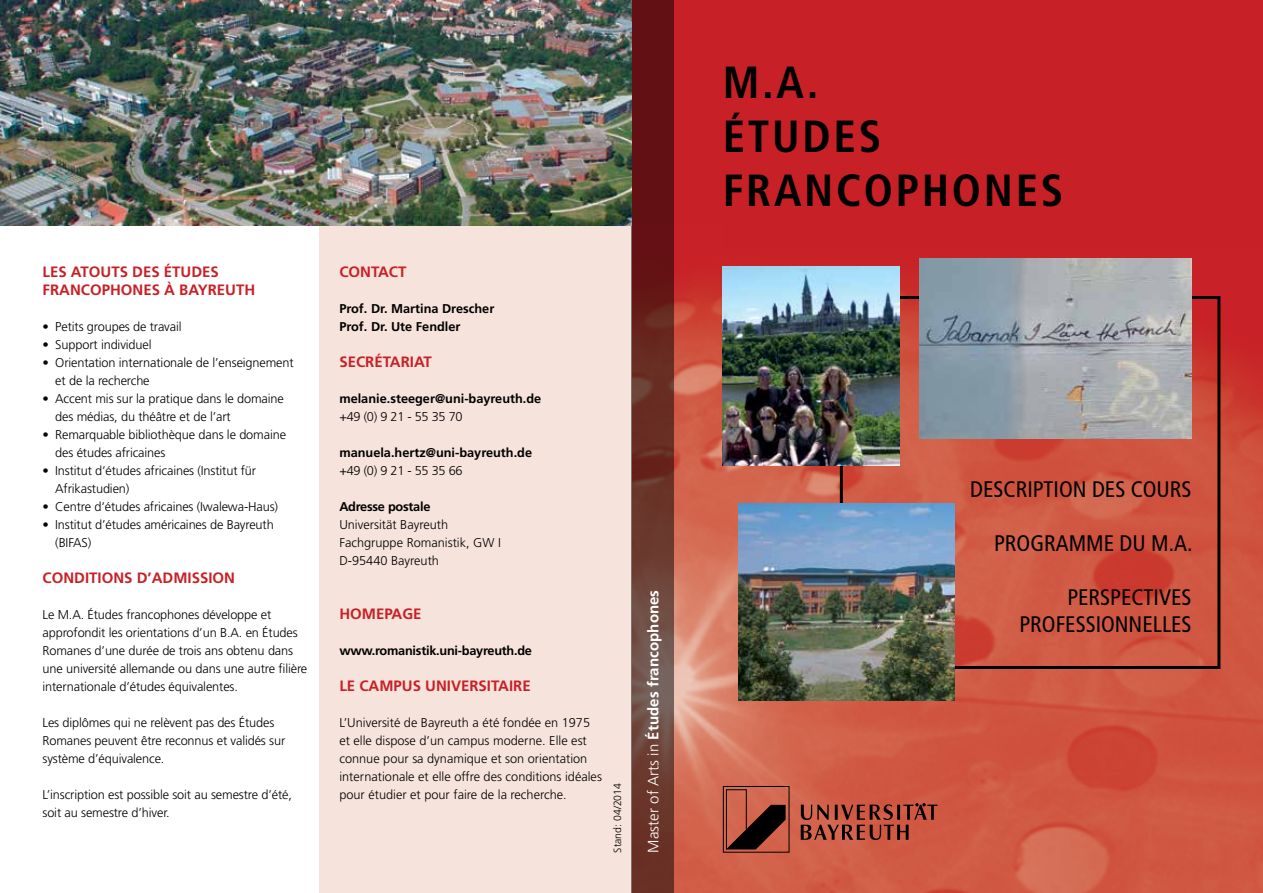
<style>
.page{position:relative;width:1263px;height:893px;background:#fff}
.page>*{position:absolute;margin:0;border:0;box-sizing:border-box;transform-origin:0 0}
.t1{font:700 condensed 45px/54px "Frutiger LT Std";letter-spacing:.06em;color:#000}
.t2{font:condensed 22.5px/27px "Frutiger LT Std";color:#000;text-align:right}
.t3{font:700 15px/18px "Frutiger LT Std";color:#c72127}
.t4{font:700 15px "Frutiger LT Std";letter-spacing:.005em;color:#fff}
.t5{font:300 12.75px/18px "Frutiger LT Std";letter-spacing:-.01em;color:#000}
.t6{font:700 12.75px/18px "Frutiger LT Std";color:#000}
.t7{font:700 12.75px "Frutiger LT Std";letter-spacing:-.02em;color:#000}
.t8{font:300 10.5px "Frutiger LT Std";color:#000}
.s1{font-weight:300}
</style>
<div class="page">
<div style="left:631px;top:0;width:632px;height:893px;background:#c72127"></div>
<img style="left:674px;top:258px;width:589px;height:635px">
<div style="left:319px;top:225px;width:312px;height:668px;background:#f6e3db"></div>
<div style="left:840px;top:296px;width:380px;height:373px;border:3px solid #000"></div>
<svg style="left:631px;top:0;width:43px;height:893px"></svg>
<div style="left:723px;top:786px;width:66px;height:67px;border:1px solid #000"></div>
<svg style="left:726px;top:789px;width:60px;height:61px"></svg>
<svg style="left:801px;top:803px;width:136px;height:37px"></svg>
<img style="left:0;top:0;width:631px;height:225px">
<img style="left:723px;top:267px;width:176px;height:199px">
<img style="left:739px;top:503px;width:216px;height:197px">
<img style="left:919px;top:259px;width:272px;height:180px">
<p class="t3" style="left:43px;top:262px;width:214px">LES ATOUTS DES ÉTUDES<br>FRANCOPHONES À BAYREUTH</p>
<p class="t5" style="left:43px;top:317px;width:141px">• Petits groupes de travail</p>
<p class="t5" style="left:43px;top:335px;width:111px">• Support individuel</p>
<p class="t5" style="left:55px;top:353px;width:240px;text-indent:-13px">• Orientation internationale de l’enseignement et de la recherche</p>
<p class="t5" style="left:55px;top:389px;width:230px;text-indent:-13px">• Accent mis sur la pratique dans le domaine des médias, du théâtre et de l’art</p>
<p class="t5" style="left:55px;top:425px;width:232px;text-indent:-13px">• Remarquable bibliothèque dans le domaine des études africaines</p>
<p class="t5" style="left:55px;top:461px;width:202px;text-indent:-13px">• Institut d‘études africaines (Institut für<br>Afrikastudien)</p>
<p class="t5" style="left:43px;top:497px;width:237px">• Centre d‘études africaines (Iwalewa-Haus)</p>
<p class="t5" style="left:55px;top:515px;width:220px;text-indent:-13px">• Institut d’études américaines de Bayreuth (BIFAS)</p>
<p class="t3" style="left:43px;top:568px;width:194px">CONDITIONS D’ADMISSION</p>
<p class="t5" style="left:43px;top:605px;width:266px">Le M.A. Études francophones développe et approfondit les orientations d’un B.A. en Études Romanes d’une durée de trois ans obtenu dans une université allemande ou dans une autre filière internationale d’études équivalentes.</p>
<p class="t5" style="left:43px;top:713px;width:244px">Les diplômes qui ne relèvent pas des Études<br>Romanes peuvent être reconnus et validés sur système d’équivalence.</p>
<p class="t5" style="left:43px;top:785px;width:251px">L’inscription est possible soit au semestre d’été, soit au semestre d’hiver.</p>
<p class="t3" style="left:339px;top:262px;width:69px">CONTACT</p>
<p class="t6" style="left:339px;top:299px;width:156px">Prof. Dr. Martina Drescher<br>Prof. Dr. Ute Fendler</p>
<p class="t3" style="left:339px;top:352px;width:94px">SECRÉTARIAT</p>
<p class="t6" style="left:339px;top:389px;width:203px">melanie.steeger@uni-bayreuth.de</p>
<p class="t5" style="left:339px;top:407px;width:125px">+49 (0) 9 21 - 55 35 70</p>
<p class="t6" style="left:339px;top:443px;width:194px">manuela.hertz@uni-bayreuth.de</p>
<p class="t5" style="left:339px;top:461px;width:125px">+49 (0) 9 21 - 55 35 66</p>
<p class="t7" style="left:339px;top:499px;width:93px">Adresse postale</p>
<p class="t5" style="left:339px;top:515px;width:163px">Universität Bayreuth<br>Fachgruppe Romanistik, GW I<br>D-95440 Bayreuth</p>
<p class="t3" style="left:339px;top:604px;width:84px">HOMEPAGE</p>
<p class="t7" style="left:339px;top:643px;width:194px">www.romanistik.uni-bayreuth.de</p>
<p class="t3" style="left:339px;top:676px;width:193px">LE CAMPUS UNIVERSITAIRE</p>
<p class="t5" style="left:339px;top:713px;width:264px">L’Université de Bayreuth a été fondée en 1975 et elle dispose d’un campus moderne. Elle est connue pour sa dynamique et son orientation internationale et elle offre des conditions idéales pour étudier et pour faire de la recherche.</p>
<p class="t8" style="left:612px;top:853px;width:71px;rotate:-90deg">Stand: 04/2014</p>
<p class="t4" style="left:644px;top:853px;width:264px;rotate:-90deg"><span class="s1">Master of Arts in</span> Études francophones</p>
<h1 class="t1" style="left:723px;top:55px;width:342px">M.A.<br>ÉTUDES<br>FRANCOPHONES</h1>
<h2 class="t2" style="left:970px;top:476px;width:223px">DESCRIPTION DES COURS</h2>
<h2 class="t2" style="left:994px;top:530px;width:200px">PROGRAMME DU M.A.</h2>
<h2 class="t2" style="left:1019px;top:584px;width:174px">PERSPECTIVES<br>PROFESSIONNELLES</h2>
</div>
